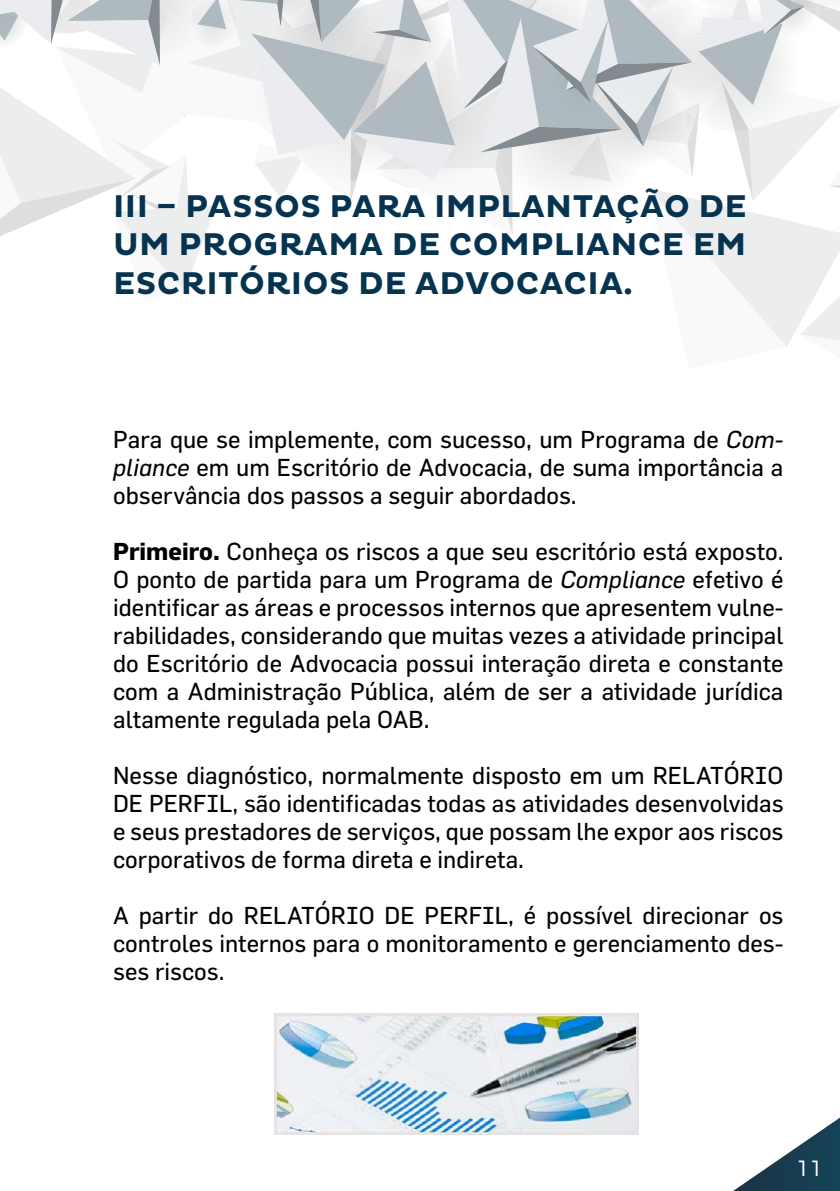
<style>
.page{position:relative;width:840px;height:1191px;background:#fff}
.page>*{position:absolute;margin:0;border:0;box-sizing:border-box;transform-origin:0 0}
.t1{font:700 32px "Pluto";letter-spacing:.015em;color:#063450}
.t2{font:24px/28px "Flama";color:#000;text-align:justify}
.t3{font:300 22px "Montserrat";color:#fff}
.s1{font-style:italic}
.s2{font-weight:700}
</style>
<div class="page">
<svg style="left:733px;top:1118px;width:106px;height:73px"></svg>
<svg style="left:0;top:0;width:839px;height:347px"></svg>
<img style="left:275px;top:1013px;width:363px;height:121px">
<h1 class="t1" style="left:113px;top:188px;width:265px">III – PASSOS PARA</h1>
<h1 class="t1" style="left:434px;top:188px;width:90px">IMPLANTA</h1>
<h1 class="t1" style="left:616px;top:188px;width:127px">ÇÃO DE</h1>
<h1 class="t1" style="left:113px;top:226px;width:116px">UM PROGRAMA</h1>
<h1 class="t1" style="left:391px;top:226px;width:84px">DE COM</h1>
<h1 class="t1" style="left:530px;top:226px;width:46px">PLIANCE</h1>
<h1 class="t1" style="left:692px;top:226px;width:25px">EM</h1>
<h1 class="t1" style="left:113px;top:264px;width:65px">ESCRIT</h1>
<h1 class="t1" style="left:239px;top:264px;width:47px">ÓRIO</h1>
<h1 class="t1" style="left:329px;top:264px;width:160px">S DE ADVOCACIA</h1>
<h1 class="t1" style="left:623px;top:264px;width:11px">.</h1>
<p class="t2" style="left:113px;top:425px;width:671px">Para que se implemente, com sucesso, um Programa de <span class="s1">Com&shy;pliance</span> em um Escritório de Advocacia, de suma importância a observância dos passos a seguir abordados.</p>
<p class="t2" style="left:113px;top:537px;width:671px"><span class="s2">Primeiro.</span> Conheça os riscos a que seu escritório está exposto.<br>O ponto de partida para um Programa de <span class="s1">Compliance</span> efetivo é identificar as áreas e processos internos que apresentem vulne&shy;rabilidades, considerando que muitas vezes a atividade principal do Escritório de Advocacia possui interação direta e constante com a Administração Pública, além de ser a atividade jurídica altamente regulada pela OAB.</p>
<p class="t2" style="left:113px;top:761px;width:671px">Nesse diagnóstico, normalmente disposto em um RELATÓRIO DE PERFIL, são identificadas todas as atividades desenvolvidas e seus prestadores de serviços, que possam lhe expor aos riscos corporativos de forma direta e indireta.</p>
<p class="t2" style="left:113px;top:901px;width:671px">A partir do RELATÓRIO DE PERFIL, é possível direcionar os controles internos para o monitoramento e gerenciamento des&shy;ses riscos.</p>
<p class="t3" style="left:795px;top:1155px;width:29px">11</p>
</div>
